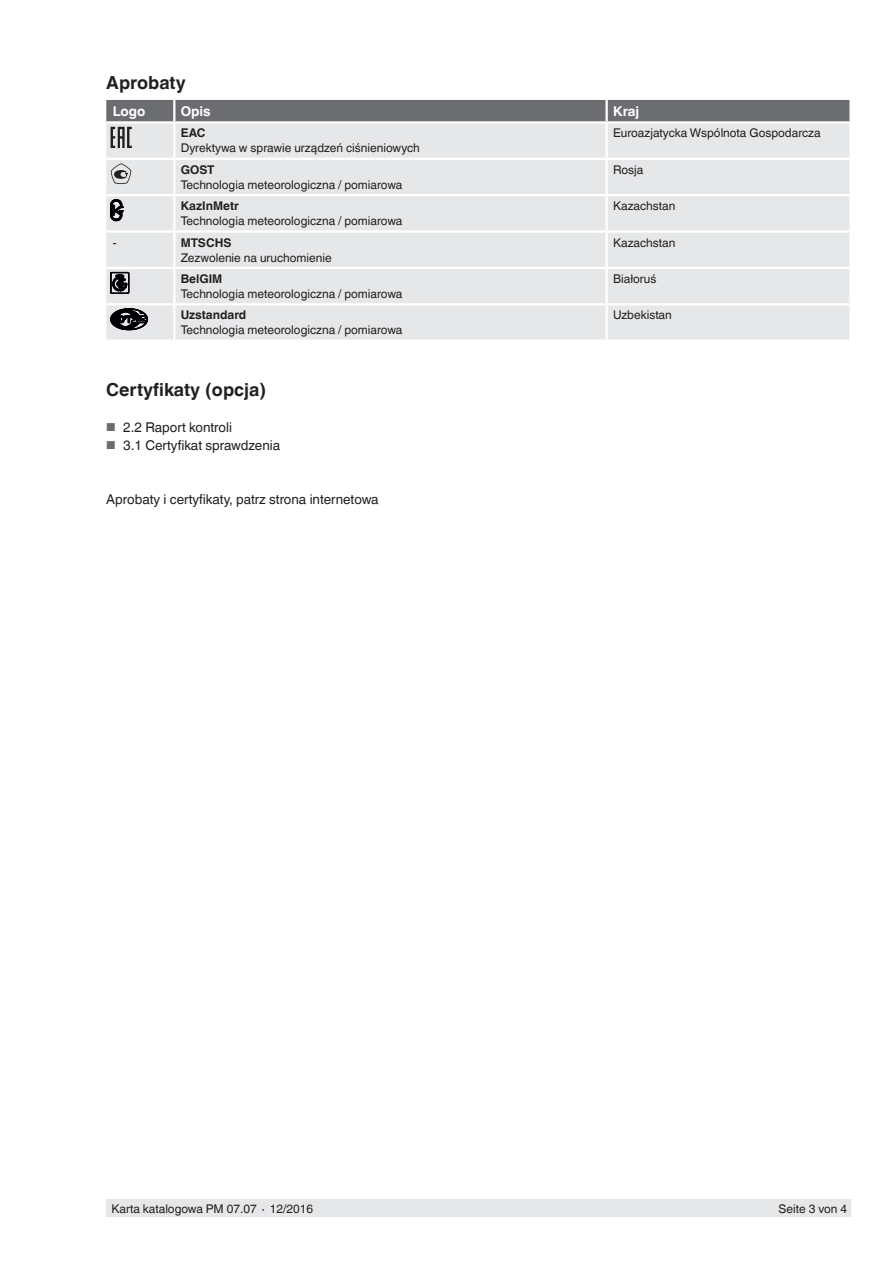
<style>
.page{position:relative;width:893px;height:1263px;background:#fff}
.page>*{position:absolute;margin:0;border:0;box-sizing:border-box;transform-origin:0 0}
.t1{font:700 18px "Helvetica World";color:#231f20}
.t2{font:13.5px "Helvetica World";color:#231f20}
.t3{font:700 13.5px "Helvetica World";color:#fff}
.t4{font:12px "Helvetica World";color:#231f20}
.t5{font:700 12px "Helvetica World";color:#231f20}
.s1{font-size:11.55px;color:#6c6d70}
</style>
<div class="page">
<div style="left:106px;top:1199px;width:744px;height:18px;background:#e6e7e9"></div>
<div style="left:106px;top:148px;width:743px;height:191px;background:#e6e7e9"></div>
<hr style="left:174px;top:158px;width:433px;height:2px;background:#fff">
<hr style="left:174px;top:194px;width:433px;height:2px;background:#fff">
<hr style="left:173px;top:196px;width:2px;height:34px;background:#fff">
<hr style="left:605px;top:196px;width:3px;height:34px;background:#fff">
<hr style="left:173px;top:269px;width:2px;height:34px;background:#fff">
<hr style="left:605px;top:269px;width:3px;height:34px;background:#fff">
<hr style="left:174px;top:303px;width:433px;height:2px;background:#fff">
<hr style="left:607px;top:303px;width:242px;height:2px;background:#fff">
<hr style="left:106px;top:303px;width:68px;height:2px;background:#fff">
<hr style="left:106px;top:267px;width:68px;height:2px;background:#fff">
<hr style="left:174px;top:267px;width:433px;height:2px;background:#fff">
<hr style="left:607px;top:267px;width:242px;height:2px;background:#fff">
<hr style="left:106px;top:230px;width:68px;height:3px;background:#fff">
<hr style="left:174px;top:230px;width:433px;height:3px;background:#fff">
<hr style="left:173px;top:233px;width:2px;height:34px;background:#fff">
<hr style="left:607px;top:230px;width:242px;height:3px;background:#fff">
<hr style="left:605px;top:233px;width:3px;height:34px;background:#fff">
<hr style="left:173px;top:305px;width:2px;height:34px;background:#fff">
<hr style="left:605px;top:305px;width:3px;height:34px;background:#fff">
<hr style="left:106px;top:194px;width:68px;height:2px;background:#fff">
<hr style="left:607px;top:194px;width:242px;height:2px;background:#fff">
<hr style="left:607px;top:158px;width:242px;height:2px;background:#fff">
<hr style="left:106px;top:158px;width:68px;height:2px;background:#fff">
<hr style="left:605px;top:124px;width:3px;height:34px;background:#fff">
<hr style="left:605px;top:160px;width:3px;height:34px;background:#fff">
<hr style="left:173px;top:124px;width:2px;height:34px;background:#fff">
<hr style="left:173px;top:160px;width:2px;height:34px;background:#fff">
<svg style="left:106px;top:100px;width:743px;height:48px;background:#b0b1b3"></svg>
<svg style="left:111px;top:163px;width:20px;height:21px"></svg>
<svg style="left:111px;top:200px;width:12px;height:21px"></svg>
<svg style="left:111px;top:272px;width:18px;height:22px"></svg>
<svg style="left:111px;top:309px;width:37px;height:21px"></svg>
<h1 class="t1" style="left:106px;top:73px;width:81px">Aprobaty</h1>
<p class="t3" style="left:113px;top:103px;width:34px">Logo</p>
<p class="t3" style="left:181px;top:103px;width:32px">Opis</p>
<p class="t3" style="left:613px;top:103px;width:28px">Kraj</p>
<p class="t5" style="left:181px;top:126px;width:26px">EAC</p>
<p class="t4" style="left:181px;top:141px;width:241px">Dyrektywa w sprawie urządzeń ciśnieniowych</p>
<p class="t4" style="left:613px;top:126px;width:209px">Euroazjatycka Wspólnota Gospodarcza</p>
<p class="t5" style="left:181px;top:163px;width:35px">GOST</p>
<p class="t4" style="left:181px;top:178px;width:223px">Technologia meteorologiczna / pomiarowa</p>
<p class="t4" style="left:613px;top:163px;width:32px">Rosja</p>
<p class="t5" style="left:181px;top:199px;width:60px">KazInMetr</p>
<p class="t4" style="left:181px;top:214px;width:223px">Technologia meteorologiczna / pomiarowa</p>
<p class="t4" style="left:613px;top:199px;width:64px">Kazachstan</p>
<p class="t4" style="left:113px;top:235px;width:5px">-</p>
<p class="t5" style="left:181px;top:235px;width:52px">MTSCHS</p>
<p class="t4" style="left:181px;top:250px;width:153px">Zezwolenie na uruchomienie</p>
<p class="t4" style="left:613px;top:235px;width:64px">Kazachstan</p>
<p class="t5" style="left:181px;top:272px;width:43px">BelGIM</p>
<p class="t4" style="left:181px;top:287px;width:223px">Technologia meteorologiczna / pomiarowa</p>
<p class="t4" style="left:613px;top:272px;width:45px">Białoruś</p>
<p class="t5" style="left:181px;top:308px;width:67px">Uzstandard</p>
<p class="t4" style="left:181px;top:323px;width:223px">Technologia meteorologiczna / pomiarowa</p>
<p class="t4" style="left:613px;top:308px;width:60px">Uzbekistan</p>
<h1 class="t1" style="left:106px;top:379px;width:161px">Certyfikaty (opcja)</h1>
<p class="t2" style="left:106px;top:419px;width:127px"><span class="s1">■</span> 2.2 Raport kontroli</p>
<p class="t2" style="left:106px;top:437px;width:175px"><span class="s1">■</span> 3.1 Certyfikat sprawdzenia</p>
<p class="t2" style="left:106px;top:491px;width:274px">Aprobaty i certyfikaty, patrz strona internetowa</p>
<p class="t4" style="left:111px;top:1202px;width:203px">Karta katalogowa PM 07.07 ∙ 12/2016</p>
<p class="t4" style="left:779px;top:1202px;width:70px">Seite 3 von 4</p>
</div>
